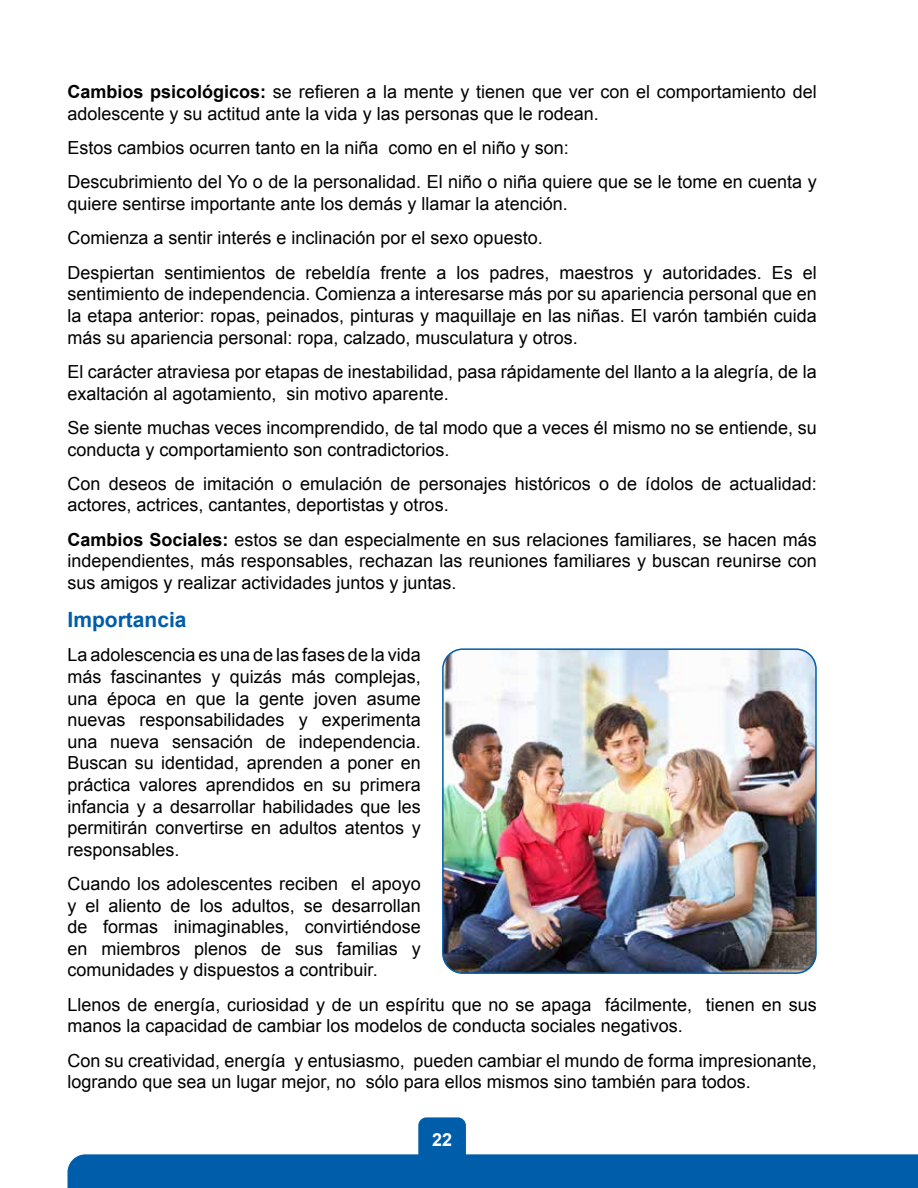
<style>
.page{position:relative;width:918px;height:1188px;background:#fff}
.page>*{position:absolute;margin:0;border:0;box-sizing:border-box;transform-origin:0 0}
.t1{font:700 21px "Arial";color:#005da9}
.t2{font:18px/21.6px "Arial";color:#000}
.t3{font:700 18px "Arial";color:#fff}
.s1{font-weight:700}
</style>
<div class="page">
<div style="left:68px;top:1154px;width:850px;height:34px;background:#005da9"></div>
<div style="left:418px;top:1117px;width:48px;height:54px;background:#005da9;border-radius:8px"></div>
<img style="left:445px;top:651px;width:369px;height:320px">
<div style="left:442px;top:648px;width:375px;height:326px;border:2px solid #005da9;border-radius:20px"></div>
<p class="t2" style="left:68px;top:81px;width:751px"><span class="s1">Cambios psicológicos:</span> se refieren a la mente y tienen que ver con el comportamiento del adolescente y su actitud ante la vida y las personas que le rodean.</p>
<p class="t2" style="left:68px;top:130px;width:751px;line-height:34.3px">Estos cambios ocurren tanto en la niña como en el niño y son:<br>Descubrimiento del Yo o de la personalidad. El niño o niña quiere que se le tome en cuenta y</p>
<p class="t2" style="left:68px;top:186px;width:751px;line-height:34.3px">quiere sentirse importante ante los demás y llamar la atención.<br>Comienza a sentir interés e inclinación por el sexo opuesto.<br>Despiertan sentimientos de rebeldía frente a los padres, maestros y autoridades. Es el</p>
<p class="t2" style="left:68px;top:283px;width:751px;text-align:justify">sentimiento de independencia. Comienza a interesarse más por su apariencia personal que en la etapa anterior: ropas, peinados, pinturas y maquillaje en las niñas. El varón también cuida más su apariencia personal: ropa, calzado, musculatura y otros.</p>
<p class="t2" style="left:68px;top:361px;width:751px">El carácter atraviesa por etapas de inestabilidad, pasa rápidamente del llanto a la alegría, de la exaltación al agotamiento, sin motivo aparente.</p>
<p class="t2" style="left:68px;top:417px;width:751px">Se siente muchas veces incomprendido, de tal modo que a veces él mismo no se entiende, su conducta y comportamiento son contradictorios.</p>
<p class="t2" style="left:68px;top:473px;width:751px">Con deseos de imitación o emulación de personajes históricos o de ídolos de actualidad: actores, actrices, cantantes, deportistas y otros.</p>
<p class="t2" style="left:68px;top:529px;width:751px;text-align:justify"><span class="s1">Cambios Sociales:</span> estos se dan especialmente en sus relaciones familiares, se hacen más independientes, más responsables, rechazan las reuniones familiares y buscan reunirse con sus amigos y realizar actividades juntos y juntas.</p>
<p class="t1" style="left:68px;top:605px;width:121px">Importancia</p>
<p class="t2" style="left:68px;top:644px;width:355px;text-align:justify">La adolescencia es una de las fases de la vida más fascinantes y quizás más complejas, una época en que la gente joven asume nuevas responsabilidades y experimenta una nueva sensación de independencia.<br>Buscan su identidad, aprenden a poner en práctica valores aprendidos en su primera infancia y a desarrollar habilidades que les permitirán convertirse en adultos atentos y responsables.</p>
<p class="t2" style="left:68px;top:873px;width:355px;text-align:justify">Cuando los adolescentes reciben el apoyo y el aliento de los adultos, se desarrollan de formas inimaginables, convirtiéndose en miembros plenos de sus familias y comunidades y dispuestos a contribuir.</p>
<p class="t2" style="left:68px;top:994px;width:751px">Llenos de energía, curiosidad y de un espíritu que no se apaga fácilmente, tienen en sus manos la capacidad de cambiar los modelos de conducta sociales negativos.</p>
<p class="t2" style="left:68px;top:1050px;width:751px">Con su creatividad, energía y entusiasmo, pueden cambiar el mundo de forma impresionante, logrando que sea un lugar mejor, no sólo para ellos mismos sino también para todos.</p>
<p class="t3" style="left:432px;top:1127px;width:22px">22</p>
</div>
